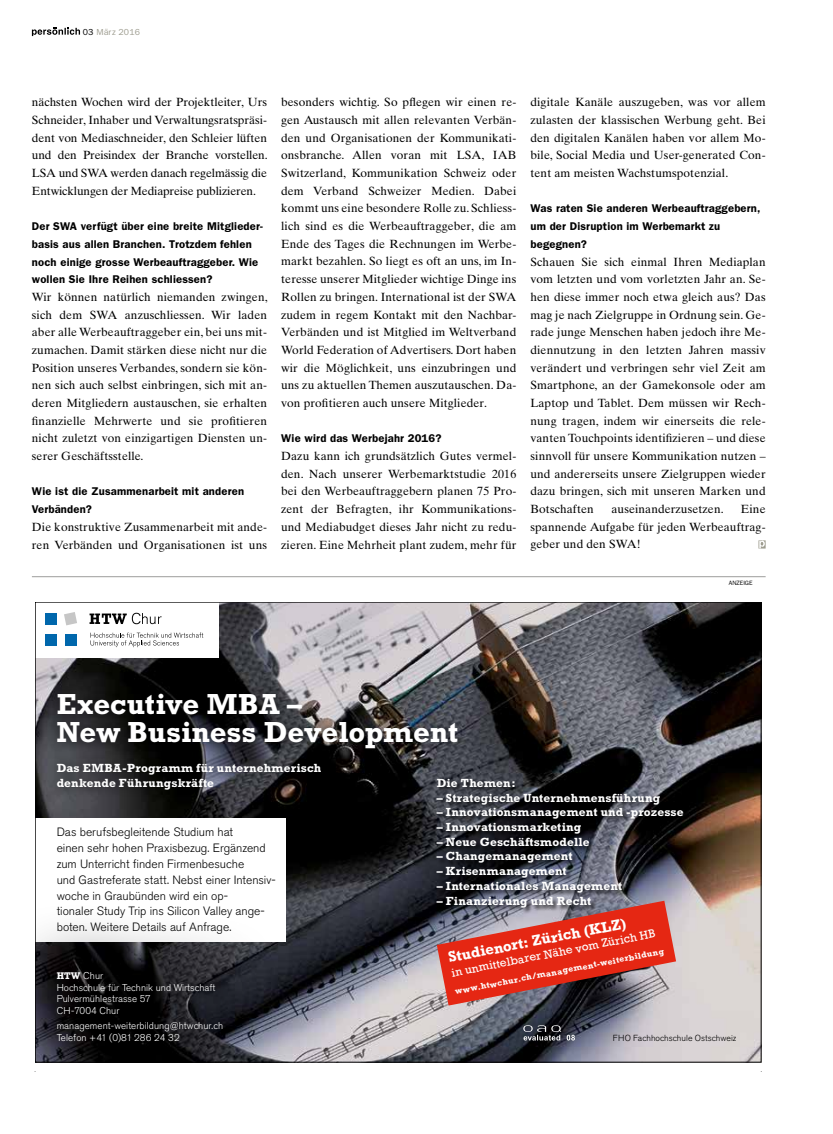
<style>
.page{position:relative;width:833px;height:1134px;background:#fff}
.page>*{position:absolute;margin:0;border:0;box-sizing:border-box;transform-origin:0 0}
.t1{font:700 29.38px/28.4px "Rockwell Std";color:#fff}
.t2{font:700 15.25px "Rockwell Std";color:#fff}
.t3{font:700 12px/14.8px "Rockwell Std";letter-spacing:.015em;color:#fff}
.t4{font:300 12px/15.8px "Akzidenz Grotesk BE";color:#000}
.t5{font:12px "Rockwell Std";color:#fff}
.t6{font:11.88px/17.6px "Times Ten";letter-spacing:.01em;color:#000;text-align:justify}
.t7{font:600 11.25px/17.6px "Franklin Gothic";letter-spacing:.015em;color:#000}
.t8{font:300 9.75px/11.8px "Akzidenz Grotesk Pro";letter-spacing:.005em;color:#fff}
.t9{font:700 8.75px "Rockwell Std";color:#fff}
.t10{font:300 8.75px "Akzidenz Grotesk Pro";letter-spacing:.005em;color:#000}
.t11{font:8.75px "Franklin Gothic";letter-spacing:.015em;color:#9e9d90}
.t12{font:6.25px "Franklin Gothic";color:#000}
.s1{color:#000}
.s2{font-family:"Rockwell Std";font-weight:700}
</style>
<div class="page">
<svg style="left:758px;top:540px;width:7px;height:8px"></svg>
<img style="left:37px;top:604px;width:722px;height:456px">
<div style="left:510px;top:1012px;width:78px;height:42px;background:#000;opacity:.75"></div>
<svg style="left:523px;top:1025px;width:52px;height:15px"></svg>
<div style="left:35px;top:818px;width:250px;height:124px;background:#fff"></div>
<div style="left:35px;top:902px;width:254px;height:160px;background:#000;opacity:.6"></div>
<div style="left:35px;top:602px;width:184px;height:55px;background:#fff"></div>
<div style="left:46px;top:613px;width:11px;height:11px;background:#0067ac"></div>
<div style="left:65px;top:634px;width:11px;height:11px;background:#0067ac"></div>
<svg style="left:64px;top:612px;width:13px;height:13px"></svg>
<div style="left:46px;top:634px;width:11px;height:11px;background:#0067ac"></div>
<svg style="left:90px;top:633px;width:113px;height:14px"></svg>
<svg style="left:90px;top:613px;width:72px;height:11px"></svg>
<div style="left:47px;top:684px;width:420px;height:116px;background:#000;opacity:.5"></div>
<svg style="left:437px;top:914px;width:239px;height:91px;background:#c0473d"></svg>
<div style="left:436px;top:778px;width:253px;height:136px;background:#000;opacity:.75"></div>
<hr style="left:32px;top:576px;width:733px;height:1px;background:#9d9d9c">
<svg style="left:32px;top:28px;width:48px;height:8px"></svg>
<p class="t11" style="left:83px;top:27px;width:59px"><span class="s1">03</span> März 2016</p>
<p class="t6" style="left:32px;top:93px;width:237px">nächsten Wochen wird der Projektleiter, Urs Schneider, Inhaber und Verwaltungsratspräsi&shy;dent von Mediaschneider, den Schleier lüften und den Preisindex der Branche vorstellen.<br>LSA und SWA werden danach regelmässig die Entwicklungen der Mediapreise publizieren.</p>
<p class="t7" style="left:32px;top:217px;width:232px">Der SWA verfügt über eine breite Mitglieder&shy;basis aus allen Branchen. Trotzdem fehlen noch einige grosse Werbeauftraggeber. Wie wollen Sie Ihre Reihen schliessen?</p>
<p class="t6" style="left:32px;top:288px;width:237px">Wir können natürlich niemanden zwingen, sich dem SWA anzuschliessen. Wir laden aber alle Werbeauftraggeber ein, bei uns mit&shy;zumachen. Damit stärken diese nicht nur die Position unseres Verbandes, sondern sie kön&shy;nen sich auch selbst einbringen, sich mit an&shy;deren Mitgliedern austauschen, sie erhalten finanzielle Mehrwerte und sie profitieren nicht zuletzt von einzigartigen Diensten un&shy;serer Geschäftsstelle.</p>
<p class="t7" style="left:32px;top:483px;width:214px">Wie ist die Zusammenarbeit mit anderen<br>Verbänden?</p>
<p class="t6" style="left:32px;top:518px;width:237px">Die konstruktive Zusammenarbeit mit ande&shy;ren Verbänden und Organisationen ist uns</p>
<p class="t6" style="left:281px;top:93px;width:237px">besonders wichtig. So pflegen wir einen re&shy;gen Austausch mit allen relevanten Verbän&shy;den und Organisationen der Kommunikati&shy;onsbranche. Allen voran mit LSA, IAB Switzerland, Kommunikation Schweiz oder dem Verband Schweizer Medien. Dabei kommt uns eine besondere Rolle zu. Schliess&shy;lich sind es die Werbeauftraggeber, die am Ende des Tages die Rechnungen im Werbe&shy;markt bezahlen. So liegt es oft an uns, im In&shy;teresse unserer Mitglieder wichtige Dinge ins Rollen zu bringen. International ist der SWA zudem in regem Kontakt mit den Nachbar-Verbänden und ist Mitglied im Weltverband World Federation of Advertisers. Dort haben wir die Möglichkeit, uns einzubringen und uns zu aktuellen Themen auszutauschen. Da&shy;von profitieren auch unsere Mitglieder.</p>
<p class="t7" style="left:281px;top:430px;width:162px">Wie wird das Werbejahr 2016?</p>
<p class="t6" style="left:281px;top:447px;width:237px">Dazu kann ich grundsätzlich Gutes vermel&shy;den. Nach unserer Werbemarktstudie 2016 bei den Werbeauftraggebern planen 75 Pro&shy;zent der Befragten, ihr Kommunikations&shy;und Mediabudget dieses Jahr nicht zu redu&shy;zieren. Eine Mehrheit plant zudem, mehr für</p>
<p class="t6" style="left:530px;top:93px;width:237px">digitale Kanäle auszugeben, was vor allem zulasten der klassischen Werbung geht. Bei den digitalen Kanälen haben vor allem Mo&shy;bile, Social Media und User-generated Con&shy;tent am meisten Wachstumspotenzial.</p>
<p class="t7" style="left:530px;top:200px;width:231px">Was raten Sie anderen Werbeauftraggebern, um der Disruption im Werbemarkt zu begegnen?</p>
<p class="t6" style="left:530px;top:253px;width:237px">Schauen Sie sich einmal Ihren Mediaplan vom letzten und vom vorletzten Jahr an. Se&shy;hen diese immer noch etwa gleich aus? Das mag je nach Zielgruppe in Ordnung sein. Ge&shy;rade junge Menschen haben jedoch ihre Me&shy;diennutzung in den letzten Jahren massiv verändert und verbringen sehr viel Zeit am Smartphone, an der Gamekonsole oder am Laptop und Tablet. Dem müssen wir Rech&shy;nung tragen, indem wir einerseits die rele&shy;vanten Touchpoints identifizieren – und diese sinnvoll für unsere Kommunikation nutzen – und andererseits unsere Zielgruppen wieder dazu bringen, sich mit unseren Marken und Botschaften</p>
<p class="t6" style="left:530px;top:500px;width:237px;text-indent:210px">Eine spannende Aufgabe für jeden Werbeauftrag&shy;geber und den SWA!</p>
<p class="t6" style="left:611px;top:500px;width:114px">auseinanderzusetzen.</p>
<p class="t12" style="left:729px;top:579px;width:25px">ANZEIGE</p>
<h1 class="t1" style="left:57px;top:689px;width:403px">Executive MBA –<br>New Business Development</h1>
<p class="t3" style="left:57px;top:761px;width:266px">Das EMBA-Programm für unternehmerisch denkende Führungskräfte</p>
<p class="t3" style="left:437px;top:775px;width:80px">Die Themen:</p>
<p class="t3" style="left:437px;top:790px;width:225px">– Strategische Unternehmensführung</p>
<p class="t3" style="left:437px;top:805px;width:248px">– Innovationsmanagement und -prozesse</p>
<p class="t3" style="left:437px;top:819px;width:146px">– Innovationsmarketing</p>
<p class="t3" style="left:437px;top:834px;width:154px">– Neue Geschäftsmodelle</p>
<p class="t3" style="left:437px;top:849px;width:137px">– Changemanagement</p>
<p class="t3" style="left:437px;top:863px;width:131px">– Krisenmanagement</p>
<p class="t3" style="left:437px;top:878px;width:187px">– Internationales Management</p>
<p class="t3" style="left:437px;top:893px;width:156px">– Finanzierung und Recht</p>
<p class="t4" style="left:57px;top:825px;width:220px">Das berufsbegleitende Studium hat<br>einen sehr hohen Praxisbezug. Ergänzend zum Unterricht finden Firmenbesuche<br>und Gastreferate statt. Nebst einer Intensiv&shy;woche in Graubünden wird ein op-<br>tionaler Study Trip ins Silicon Valley ange&shy;boten. Weitere Details auf Anfrage.</p>
<p class="t8" style="left:57px;top:969px;width:160px"><span class="s2">HTW</span> Chur<br>Hochschule für Technik und Wirtschaft<br>Pulvermühlestrasse 57<br>CH-7004 Chur</p>
<p class="t8" style="left:57px;top:1020px;width:168px">management-weiterbildung@htwchur.ch<br>Telefon +41 (0)81 286 24 32</p>
<p class="t2" style="left:447px;top:948px;width:182px;rotate:-11deg">Studienort: Zürich (KLZ)</p>
<p class="t5" style="left:450px;top:966px;width:209px;rotate:-11deg">in unmittelbarer Nähe vom Zürich HB</p>
<p class="t9" style="left:454px;top:986px;width:214px;rotate:-11deg">www.htwchur.ch/management-weiterbildung</p>
<p class="t10" style="left:613px;top:1032px;width:125px">FHO Fachhochschule Ostschweiz</p>
</div>
